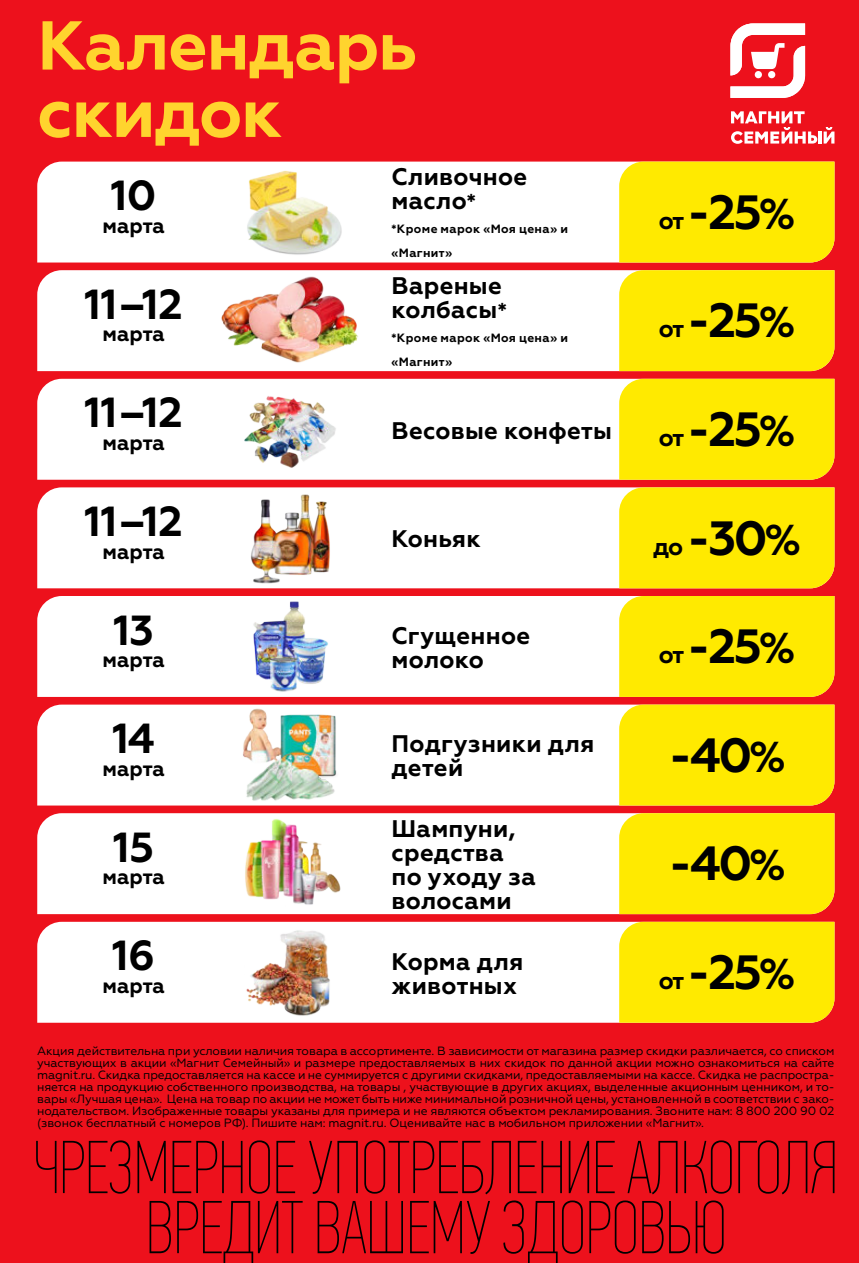
<style>
.page{position:relative;width:859px;height:1263px;background:#ed111c}
.page>*{position:absolute;margin:0;border:0;box-sizing:border-box;transform-origin:0 0}
.t1{font:700 69px/67.3px "Geometria";letter-spacing:-.02em;color:#ffd42e}
.t2{font:700 48px "Geometria";letter-spacing:-.05em;color:#000}
.t3{font:700 42px "Geometria";letter-spacing:-.01em;color:#000}
.t4{font:700 24px/24px "Geometria";letter-spacing:.01em;color:#000}
.t5{font:700 21px "Geometria";color:#000}
.t6{font:12px/12px "Geometria";letter-spacing:-.01em;color:#000;text-align:justify}
.t7{font:700 12px/24px "Geometria";letter-spacing:.03em;color:#000}
.s1{font-size:21.6px}
.s2{font-size:24px}
.s3{font-size:43.2px}
</style>
<div class="page">
<svg style="left:150px;top:1200px;width:574px;height:63px"></svg>
<svg style="left:36px;top:1140px;width:798px;height:54px"></svg>
<div style="left:37px;top:162px;width:582px;height:100px;background:#fff"></div>
<div style="left:619px;top:162px;width:215px;height:100px;background:#ffea00"></div>
<img style="left:236px;top:162px;width:110px;height:101px">
<div style="left:37px;top:270px;width:582px;height:101px;background:#fff"></div>
<div style="left:619px;top:270px;width:215px;height:101px;background:#ffea00"></div>
<img style="left:210px;top:271px;width:162px;height:101px">
<div style="left:37px;top:379px;width:582px;height:101px;background:#fff"></div>
<div style="left:619px;top:379px;width:215px;height:101px;background:#ffea00"></div>
<img style="left:243px;top:379px;width:96px;height:101px">
<div style="left:37px;top:487px;width:582px;height:101px;background:#fff"></div>
<div style="left:619px;top:487px;width:215px;height:101px;background:#ffea00"></div>
<img style="left:238px;top:488px;width:106px;height:101px">
<div style="left:37px;top:596px;width:582px;height:101px;background:#fff"></div>
<div style="left:619px;top:596px;width:215px;height:101px;background:#ffea00"></div>
<img style="left:247px;top:597px;width:88px;height:100px">
<div style="left:37px;top:705px;width:582px;height:100px;background:#fff"></div>
<div style="left:619px;top:705px;width:215px;height:100px;background:#ffea00"></div>
<img style="left:241px;top:705px;width:101px;height:101px">
<div style="left:37px;top:813px;width:582px;height:101px;background:#fff"></div>
<div style="left:619px;top:813px;width:215px;height:101px;background:#ffea00"></div>
<img style="left:237px;top:814px;width:108px;height:101px">
<div style="left:37px;top:922px;width:582px;height:101px;background:#fff"></div>
<div style="left:619px;top:922px;width:215px;height:101px;background:#ffea00"></div>
<img style="left:235px;top:922px;width:112px;height:101px">
<svg style="left:731px;top:111px;width:103px;height:33px"></svg>
<svg style="left:730px;top:23px;width:75px;height:75px"></svg>
<div style="left:768px;top:71px;width:7px;height:7px;background:#fff;border-radius:50%"></div>
<div style="left:755px;top:71px;width:7px;height:7px;background:#fff;border-radius:50%"></div>
<p class="t1" style="left:37px;top:13px;width:382px">Календарь скидок</p>
<p class="t3" style="left:111px;top:171px;width:47px">10</p>
<p class="t5" style="left:103px;top:213px;width:64px">марта</p>
<p class="t3" style="left:85px;top:279px;width:100px">11–12</p>
<p class="t5" style="left:103px;top:321px;width:64px">марта</p>
<p class="t3" style="left:85px;top:388px;width:100px">11–12</p>
<p class="t5" style="left:103px;top:430px;width:64px">марта</p>
<p class="t3" style="left:85px;top:496px;width:100px">11–12</p>
<p class="t5" style="left:103px;top:539px;width:64px">марта</p>
<p class="t3" style="left:113px;top:605px;width:42px">13</p>
<p class="t5" style="left:103px;top:647px;width:64px">марта</p>
<p class="t3" style="left:112px;top:714px;width:44px">14</p>
<p class="t5" style="left:103px;top:756px;width:64px">марта</p>
<p class="t3" style="left:113px;top:822px;width:42px">15</p>
<p class="t5" style="left:103px;top:864px;width:64px">марта</p>
<p class="t3" style="left:112px;top:931px;width:44px">16</p>
<p class="t5" style="left:103px;top:973px;width:64px">марта</p>
<p class="t4" style="left:392px;top:165px;width:137px">Сливочное масло<span class="s1">*</span></p>
<p class="t7" style="left:392px;top:217px;width:178px">*Кроме марок «Моя цена» и «Магнит»</p>
<p class="t4" style="left:392px;top:274px;width:117px">Вареные колбасы<span class="s1">*</span></p>
<p class="t7" style="left:392px;top:326px;width:178px">*Кроме марок «Моя цена» и «Магнит»</p>
<p class="t4" style="left:392px;top:418px;width:222px">Весовые конфеты</p>
<p class="t4" style="left:392px;top:527px;width:91px">Коньяк</p>
<p class="t4" style="left:392px;top:624px;width:140px">Сгущенное молоко</p>
<p class="t4" style="left:392px;top:732px;width:204px">Подгузники для детей</p>
<p class="t4" style="left:392px;top:817px;width:146px">Шампуни, средства по уходу за волосами</p>
<p class="t4" style="left:392px;top:949px;width:133px">Корма для животных</p>
<p class="t2" style="left:659px;top:184px;width:138px"><span class="s2">от</span> -25<span class="s3">%</span></p>
<p class="t2" style="left:659px;top:292px;width:138px"><span class="s2">от</span> -25<span class="s3">%</span></p>
<p class="t2" style="left:659px;top:401px;width:138px"><span class="s2">от</span> -25<span class="s3">%</span></p>
<p class="t2" style="left:653px;top:509px;width:149px"><span class="s2">до</span> -30<span class="s3">%</span></p>
<p class="t2" style="left:659px;top:618px;width:138px"><span class="s2">от</span> -25<span class="s3">%</span></p>
<p class="t2" style="left:668px;top:727px;width:118px">-40<span class="s3">%</span></p>
<p class="t2" style="left:668px;top:835px;width:118px">-40<span class="s3">%</span></p>
<p class="t2" style="left:659px;top:944px;width:138px"><span class="s2">от</span> -25<span class="s3">%</span></p>
<p class="t6" style="left:37px;top:1045px;width:799px">Акция действительна при условии наличия товара в ассортименте. В зависимости от магазина размер скидки различается, со списком участвующих в акции «Магнит Семейный» и размере предоставляемых в них скидок по данной акции можно ознакомиться на сайте magnit.ru. Скидка предоставляется на кассе и не суммируется с другими скидками, предоставляемыми на кассе. Скидка не распростра&shy;няется на продукцию собственного производства, на товары , участвующие в других акциях, выделенные акционным ценником, и то&shy;вары «Лучшая цена». Цена на товар по акции не может быть ниже минимальной розничной цены, установленной в соответствии с зако&shy;нодательством. Изображенные товары указаны для примера и не являются объектом рекламирования. Звоните нам: 8 800 200 90 02 (звонок бесплатный с номеров РФ). Пишите нам: magnit.ru. Оценивайте нас в мобильном приложении «Магнит».</p>
</div>
